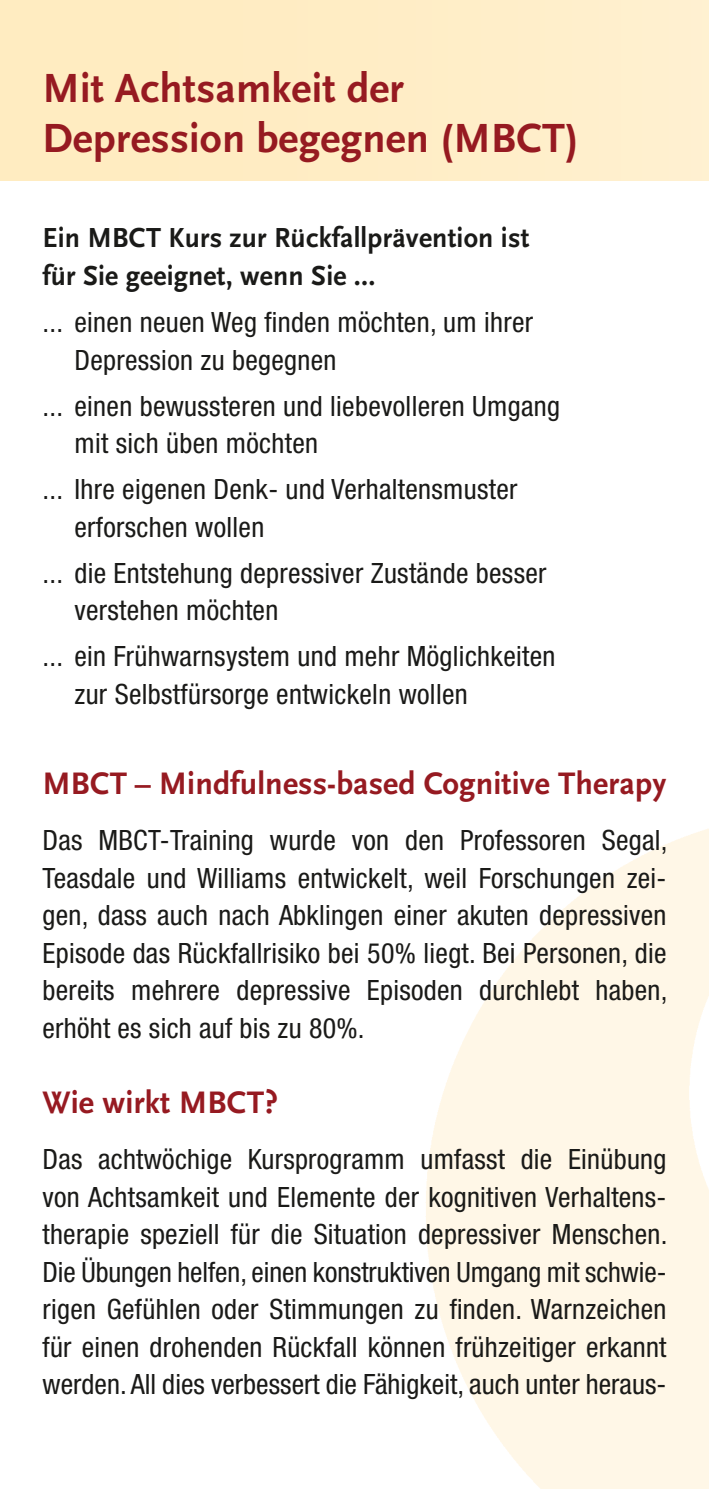
<style>
.page{position:relative;width:709px;height:1489px;background:#fff}
.page>*{position:absolute;margin:0;border:0;box-sizing:border-box;transform-origin:0 0}
.t1{font:700 42.5px/50px "Scala Sans";letter-spacing:.005em;color:#961a21}
.t2{font:700 32.5px "Scala Sans";letter-spacing:.005em;color:#961a21}
.t3{font:700 28.75px/37.5px "Scala Sans";letter-spacing:.01em;color:#1a1a18}
.t4{font:condensed 28px/37.5px "Helvetica Neue LT Std";letter-spacing:.01em;color:#1a1a18}
</style>
<div class="page">
<div style="left:0;top:0;width:709px;height:181px;background:#ffecc1"></div>
<h1 class="t1" style="left:43px;top:64px;width:537px">Mit Achtsamkeit der<br>Depression begegnen (MBCT)</h1>
<p class="t3" style="left:43px;top:220px;width:488px">Ein MBCT Kurs zur Rückfallprävention ist für Sie geeignet, wenn Sie ...</p>
<p class="t4" style="left:74px;top:303px;width:460px;text-indent:-32px">... einen neuen Weg finden möchten, um ihrer<br>Depression zu begegnen</p>
<p class="t4" style="left:74px;top:387px;width:487px;text-indent:-32px">... einen bewussteren und liebevolleren Umgang mit sich üben möchten</p>
<p class="t4" style="left:74px;top:470px;width:444px;text-indent:-32px">... Ihre eigenen Denk- und Verhaltensmuster erforschen wollen</p>
<p class="t4" style="left:74px;top:554px;width:473px;text-indent:-32px">... die Entstehung depressiver Zustände besser verstehen möchten</p>
<p class="t4" style="left:74px;top:637px;width:482px;text-indent:-32px">... ein Frühwarnsystem und mehr Möglichkeiten zur Selbstfürsorge entwickeln wollen</p>
<p class="t2" style="left:43px;top:766px;width:625px">MBCT – Mindfulness-based Cognitive Therapy</p>
<p class="t4" style="left:43px;top:821px;width:626px;text-align:justify">Das MBCT-Training wurde von den Professoren Segal, Teasdale und Williams entwickelt, weil Forschungen zei&shy;gen, dass auch nach Abklingen einer akuten depressiven Episode das Rückfallrisiko bei 50% liegt. Bei Personen, die bereits mehrere depressive Episoden durchlebt haben, erhöht es sich auf bis zu 80%.</p>
<p class="t2" style="left:43px;top:1084px;width:237px">Wie wirkt MBCT?</p>
<p class="t4" style="left:43px;top:1140px;width:626px;text-align:justify">Das achtwöchige Kursprogramm umfasst die Einübung von Achtsamkeit und Elemente der kognitiven Verhaltens&shy;therapie speziell für die Situation depressiver Menschen.<br>Die Übungen helfen, einen konstruktiven Umgang mit schwie&shy;rigen Gefühlen oder Stimmungen zu finden. Warnzeichen für einen drohenden Rückfall können frühzeitiger erkannt werden. All dies verbessert die Fähigkeit, auch unter heraus-</p>
</div>
